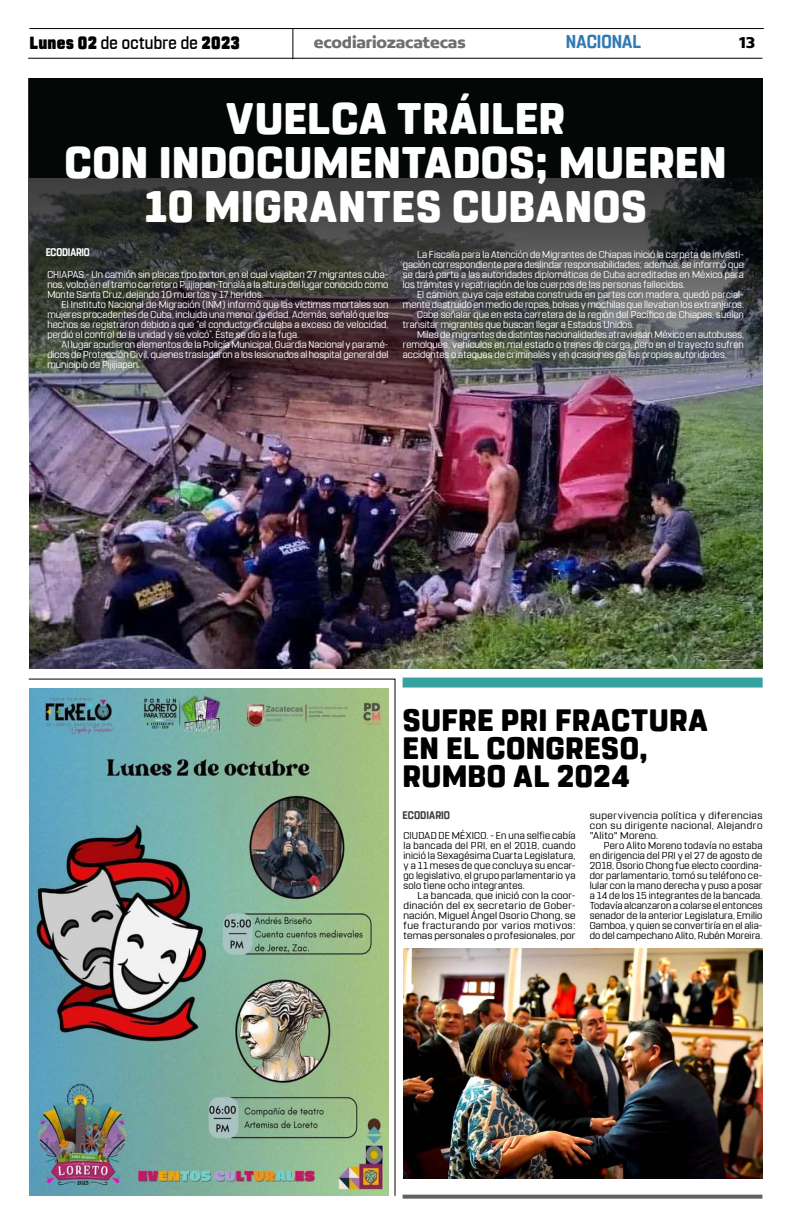
<style>
.page{position:relative;width:791px;height:1225px;background:#fff}
.page>*{position:absolute;margin:0;border:0;box-sizing:border-box;transform-origin:0 0}
.t1{font:800 44px/44px "Rohn Rounded";letter-spacing:.01em;color:#fff;text-align:center}
.t2{font:800 30.8px/28px "Rohn Rounded";letter-spacing:.015em;color:#000}
.t3{font:700 18.6px "Rohn Rounded";color:#327ab3;scale:.91 1}
.t4{font:900 17.6px "Rohn Rounded";letter-spacing:.015em;color:#000;scale:.91 1}
.t5{font:700 16.9px "Concord";letter-spacing:-.01em;color:#706f6f}
.t6{font:700 16.9px "Concord";color:#000}
.t7{font:700 11px "Rohn Rounded";letter-spacing:.005em;color:#3d3d3d;scale:.91 1}
.t8{font:700 11px "Rohn Rounded";letter-spacing:-.015em;color:#fff;scale:.87 1}
.t9{font:10px/10px "Rohn Rounded";letter-spacing:.005em;color:#fff;text-align:justify}
.t10{font:10px/10px "Rohn Rounded";letter-spacing:.025em;color:#000;text-align:justify}
.t11{font:10px/10px "Rohn Rounded";letter-spacing:.025em;color:#000;text-align:justify;scale:1.07 1}
.s1{font-weight:500}
</style>
<div class="page">
<hr style="left:28px;top:58px;width:734px;height:1px;background:#000">
<hr style="left:29px;top:28px;width:735px;height:1px;background:#000">
<hr style="left:292px;top:29px;width:1px;height:30px;background:#000">
<svg style="left:28px;top:678px;width:368px;height:518px"></svg>
<img style="left:29px;top:688px;width:359px;height:507px">
<img style="left:29px;top:429px;width:734px;height:239px">
<div style="left:403px;top:677px;width:360px;height:10px;background:#36a1a1"></div>
<img style="left:403px;top:948px;width:359px;height:230px">
<svg style="left:403px;top:1194px;width:359px;height:4px"></svg>
<img style="left:28px;top:78px;width:735px;height:351px">
<h3 class="t4" style="left:29px;top:33px;width:233px">Lunes 02 <span class="s1">de octubre de</span> 2023</h3>
<h3 class="t5" style="left:314px;top:32px;width:153px">ecodiariozacatecas</h3>
<h3 class="t3" style="left:566px;top:31px;width:84px">NACIONAL</h3>
<h3 class="t6" style="left:739px;top:32px;width:18px">13</h3>
<h1 class="t1" style="left:64px;top:97px;width:664px">VUELCA TRÁILER<br>CON INDOCUMENTADOS; MUEREN<br>10 MIGRANTES CUBANOS</h1>
<p class="t8" style="left:46px;top:246px;width:52px">ECODIARIO</p>
<p class="t9" style="left:403px;top:250px;width:343px;text-indent:14px">La Fiscalía para la Atención de Migrantes de Chiapas inició la carpeta de investi&shy;gación correspondiente para deslindar responsabilidades; además, se informó que se dará parte a las autoridades diplomáticas de Cuba acreditadas en México para los trámites y repatriación de los cuerpos de las personas fallecidas.</p>
<p class="t9" style="left:417px;top:290px;width:328px">El camión, cuya caja estaba construida en partes con madera, quedó parcial-</p>
<p class="t9" style="left:403px;top:300px;width:343px">mente destruido en medio de ropas, bolsas y mochilas que llevaban los extranjeros.</p>
<p class="t9" style="left:417px;top:310px;width:328px">Cabe señalar que en esta carretera de la región del Pacífico de Chiapas, suelen</p>
<p class="t9" style="left:403px;top:320px;width:233px">transitar migrantes que buscan llegar a Estados Unidos.</p>
<p class="t9" style="left:417px;top:330px;width:328px">Miles de migrantes de distintas nacionalidades atraviesan México en autobuses,</p>
<p class="t9" style="left:403px;top:340px;width:342px">remolques, vehículos en mal estado o trenes de carga, pero en el trayecto sufren</p>
<p class="t9" style="left:403px;top:350px;width:325px">accidentes o ataques de criminales y en ocasiones de las propias autoridades.</p>
<p class="t9" style="left:47px;top:270px;width:343px">CHIAPAS.- Un camión sin placas tipo torton, en el cual viajaban 27 migrantes cuba&shy;nos, volcó en el tramo carretero Pijijiapan-Tonalá a la altura del lugar conocido como Monte Santa Cruz, dejando 10 muertos y 17 heridos.</p>
<p class="t9" style="left:47px;top:300px;width:343px;text-indent:14px">El Instituto Nacional de Migración (INM) informó que las víctimas mortales son mujeres procedentes de Cuba, incluida una menor de edad. Además, señaló que los hechos se registraron debido a que “el conductor circulaba a exceso de velocidad, perdió el control de la unidad y se volcó”. Éste se dio a la fuga.</p>
<p class="t9" style="left:47px;top:340px;width:343px;text-indent:14px">Al lugar acudieron elementos de la Policía Municipal, Guardia Nacional y paramé&shy;dicos de Protección Civil, quienes trasladaron a los lesionados al hospital general del municipio de Pijijiapan.</p>
<h2 class="t2" style="left:403px;top:706px;width:307px">SUFRE PRI FRACTURA<br>EN EL CONGRESO,<br>RUMBO AL 2024</h2>
<p class="t7" style="left:403px;top:808px;width:54px">ECODIARIO</p>
<p class="t11" style="left:590px;top:810px;width:163px">supervivencia política y diferencias con su dirigente nacional, Alejandro "Alito" Moreno.</p>
<p class="t10" style="left:590px;top:840px;width:174px;text-indent:14px">Pero Alito Moreno todavía no estaba en dirigencia del PRI y el 27 de agosto de 2018, Osorio Chong fue electo coordina&shy;dor parlamentario, tomó su teléfono ce&shy;lular con la mano derecha y puso a posar a 14 de los 15 integrantes de la bancada.<br>Todavía alcanzaron a colarse el entonces senador de la anterior Legislatura, Emilio Gamboa, y quien se convertiría en el alia&shy;do del campechano Alito, Rubén Moreira.</p>
<p class="t10" style="left:403px;top:830px;width:174px">CIUDAD DE MÉXICO. - En una selfie cabía la bancada del PRI, en el 2018, cuando inició la Sexagésima Cuarta Legislatura, y a 11 meses de que concluya su encar&shy;go legislativo, el grupo parlamentario ya solo tiene ocho integrantes.</p>
<p class="t11" style="left:403px;top:890px;width:162px;text-indent:14px">La bancada, que inició con la coor&shy;dinación del ex secretario de Gober&shy;nación, Miguel Ángel Osorio Chong, se fue fracturando por varios motivos: temas personales o profesionales, por</p>
</div>
